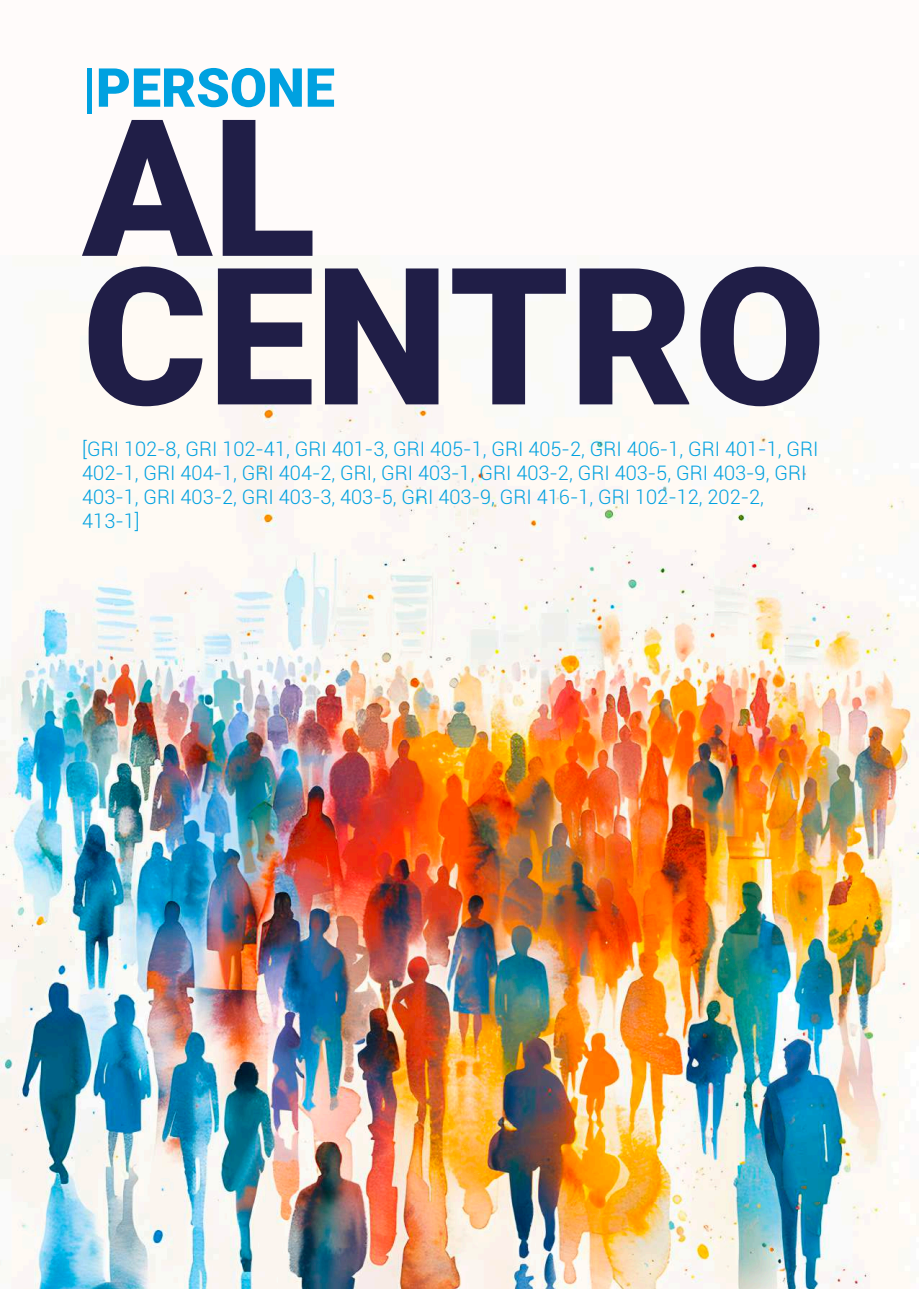
<style>
.page{position:relative;width:919px;height:1289px;background:#fff}
.page>*{position:absolute;margin:0;border:0;box-sizing:border-box;transform-origin:0 0}
.t1{font:900 191.1px/148.5px "Roboto";color:#201e47}
.t2{font:900 53.85px "Roboto";color:#00a1e0}
.t3{font:300 19.95px/24px "Roboto";color:#00a1e0}
</style>
<div class="page">
<div style="left:0;top:0;width:918px;height:316px;background:#fffbfa"></div>
<img style="left:0;top:316px;width:918px;height:972px">
<h2 class="t2" style="left:82px;top:50px;width:254px">|PERSONE</h2>
<h1 class="t1" style="left:82px;top:106px;width:745px">AL<br>CENTRO</h1>
<p class="t3" style="left:82px;top:436px;width:737px">[GRI 102-8, GRI 102-41, GRI 401-3, GRI 405-1, GRI 405-2, GRI 406-1, GRI 401-1, GRI 402-1, GRI 404-1, GRI 404-2, GRI, GRI 403-1, GRI 403-2, GRI 403-5, GRI 403-9, GRI 403-1, GRI 403-2, GRI 403-3, 403-5, GRI 403-9, GRI 416-1, GRI 102-12, 202-2, 413-1]</p>
</div>
